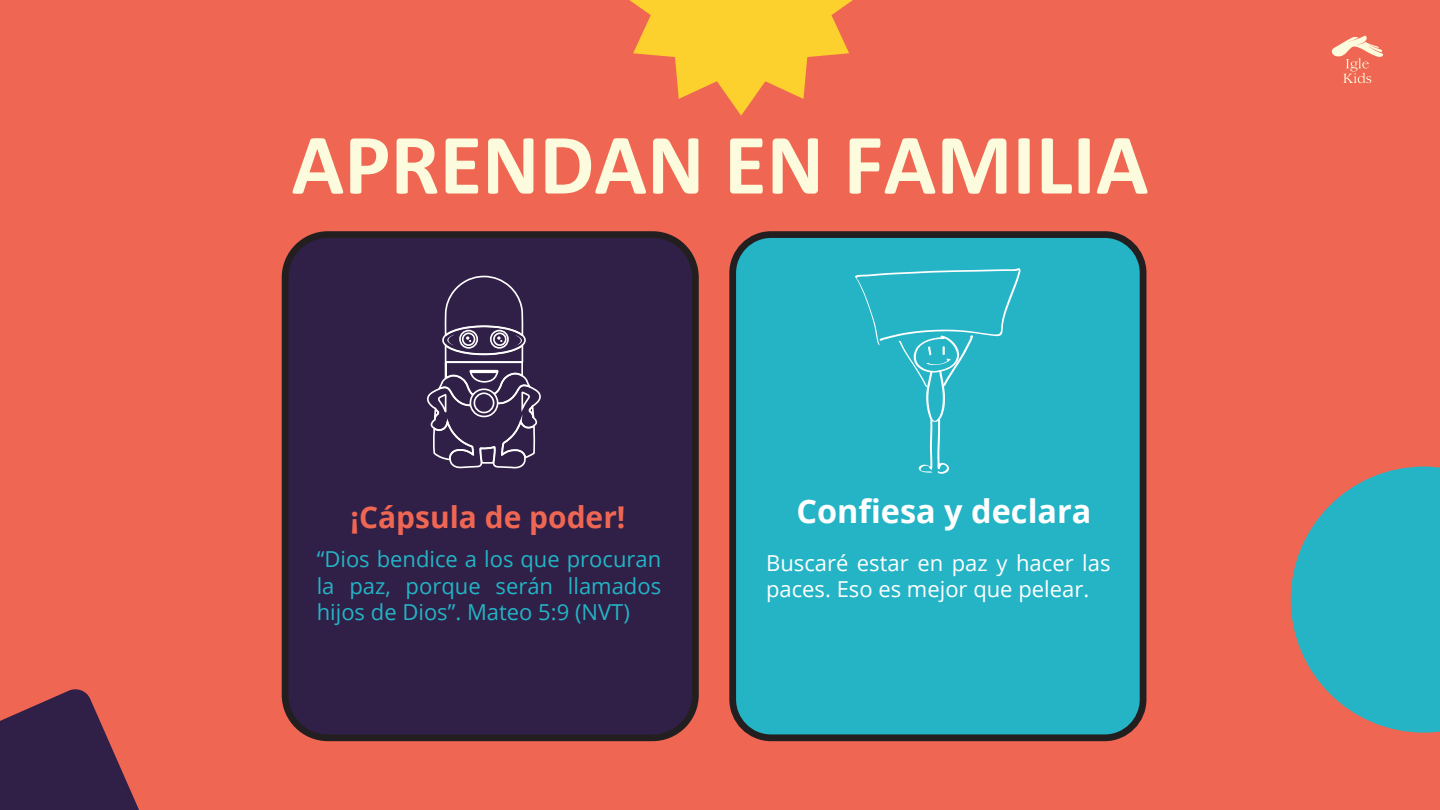
<style>
.page{position:relative;width:1440px;height:810px;background:#ef6753}
.page>*{position:absolute;margin:0;border:0;box-sizing:border-box;transform-origin:0 0}
.t1{font:700 87px "Calibri";color:#fcfbdd}
.t2{font:700 32.4px "Open Sans";color:#fff}
.t3{font:700 30px "Open Sans";color:#ef6753}
.t4{font:22px/26.4px "Open Sans";color:#24b4c5;text-align:justify}
.t5{font:22px/26.4px "Open Sans";color:#fff}
</style>
<div class="page">
<svg style="left:1331px;top:35px;width:52px;height:48px"></svg>
<svg style="left:1291px;top:467px;width:149px;height:266px"></svg>
<svg style="left:0;top:689px;width:139px;height:121px"></svg>
<svg style="left:629px;top:0;width:224px;height:116px"></svg>
<div style="left:733px;top:235px;width:410px;height:503px;background:#24b4c5;border-radius:38px"></div>
<div style="left:729px;top:231px;width:417px;height:510px;border:7px solid #231f20;border-radius:38px"></div>
<div style="left:285px;top:235px;width:410px;height:503px;background:#301f47;border-radius:43px"></div>
<div style="left:282px;top:231px;width:417px;height:510px;border:7px solid #231f20;border-radius:43px"></div>
<svg style="left:427px;top:275px;width:114px;height:194px"></svg>
<div style="left:474px;top:392px;width:21px;height:22px;border:2px solid #fff;border-radius:50%"></div>
<svg style="left:855px;top:268px;width:166px;height:206px"></svg>
<h1 class="t1" style="left:291px;top:103px;width:859px">APRENDAN EN FAMILIA</h1>
<h3 class="t3" style="left:351px;top:496px;width:276px">¡Cápsula de poder!</h3>
<h2 class="t2" style="left:796px;top:488px;width:297px">Confiesa y declara</h2>
<p class="t4" style="left:317px;top:546px;width:346px">“Dios bendice a los que procuran la paz, porque serán llamados hijos de Dios”. Mateo 5:9 (NVT)</p>
<p class="t5" style="left:766px;top:549px;width:346px">Buscaré estar en paz y hacer las paces. Eso es mejor que pelear.</p>
</div>
